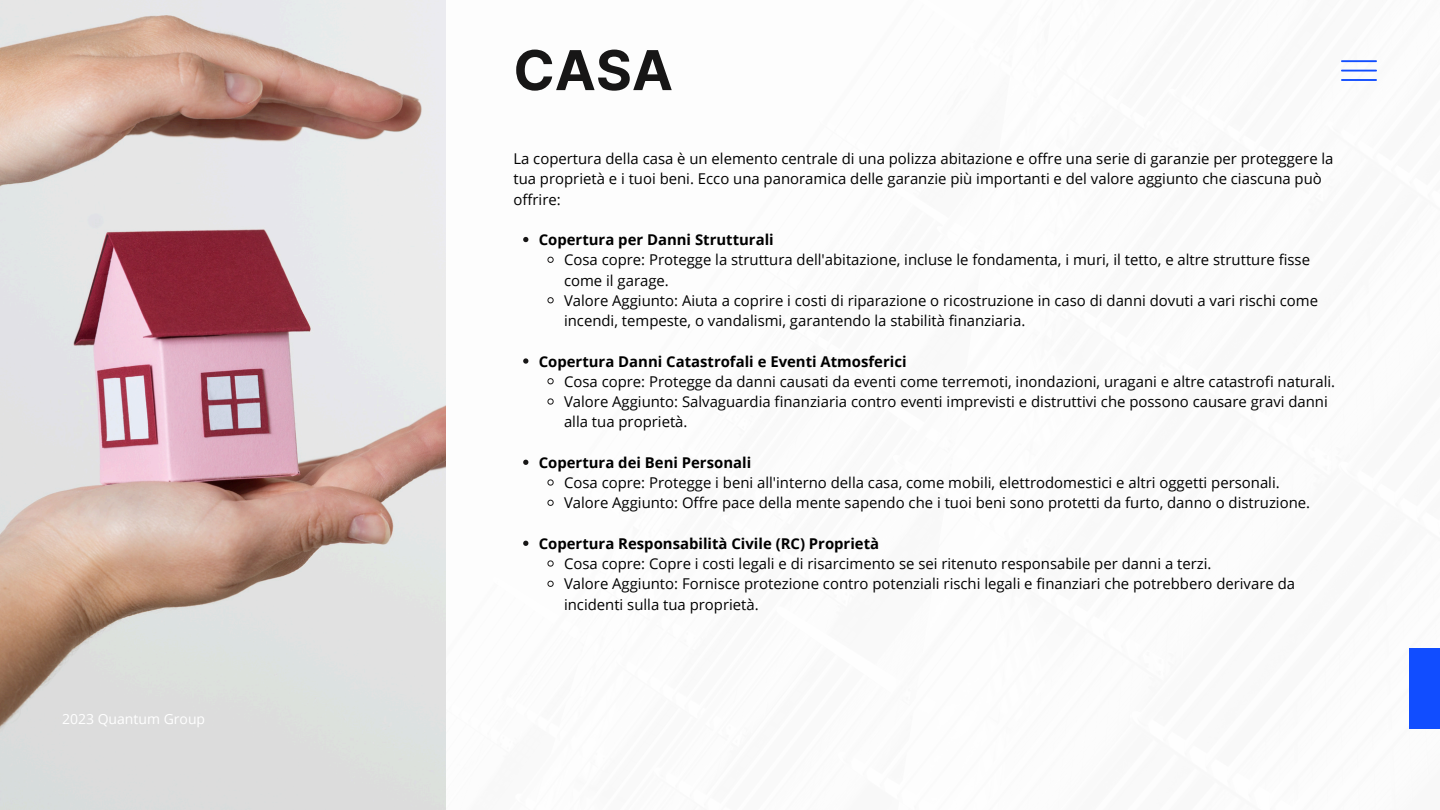
<style>
.page{position:relative;width:1440px;height:810px;background:#fff}
.page>*{position:absolute;margin:0;border:0;box-sizing:border-box;transform-origin:0 0}
.t1{font:700 55px "Inter";color:#171616}
.t2{font:14.9px/20.2px "Open Sans";color:#000}
.t3{font:700 14.9px "Open Sans";color:#000}
.t4{font:14px "Open Sans";color:#fff}
</style>
<div class="page">
<svg style="left:1341px;top:60px;width:36px;height:21px"></svg>
<div style="left:1409px;top:648px;width:31px;height:81px;background:#114dff"></div>
<img style="left:0;top:0;width:446px;height:810px">
<svg style="left:523px;top:237px;width:5px;height:5px"></svg>
<svg style="left:547px;top:256px;width:7px;height:7px"></svg>
<svg style="left:547px;top:297px;width:7px;height:7px"></svg>
<svg style="left:523px;top:358px;width:5px;height:6px"></svg>
<svg style="left:547px;top:378px;width:7px;height:7px"></svg>
<svg style="left:547px;top:398px;width:7px;height:7px"></svg>
<svg style="left:523px;top:460px;width:5px;height:5px"></svg>
<svg style="left:547px;top:479px;width:7px;height:7px"></svg>
<svg style="left:547px;top:499px;width:7px;height:7px"></svg>
<svg style="left:523px;top:541px;width:5px;height:5px"></svg>
<svg style="left:547px;top:560px;width:7px;height:7px"></svg>
<svg style="left:547px;top:580px;width:7px;height:7px"></svg>
<p class="t4" style="left:62px;top:709px;width:145px">2023 Quantum Group</p>
<p class="t1" style="left:513px;top:37px;width:161px">CASA</p>
<p class="t2" style="left:513px;top:148px;width:822px">La copertura della casa è un elemento centrale di una polizza abitazione e offre una serie di garanzie per proteggere la tua proprietà e i tuoi beni. Ecco una panoramica delle garanzie più importanti e del valore aggiunto che ciascuna può offrire:</p>
<p class="t3" style="left:539px;top:229px;width:237px">Copertura per Danni Strutturali</p>
<p class="t2" style="left:564px;top:250px;width:747px">Cosa copre: Protegge la struttura dell'abitazione, incluse le fondamenta, i muri, il tetto, e altre strutture fisse come il garage.</p>
<h1 class="t2" style="left:564px;top:290px;width:756px">Valore Aggiunto: Aiuta a coprire i costi di riparazione o ricostruzione in caso di danni dovuti a vari rischi come incendi, tempeste, o vandalismi, garantendo la stabilità finanziaria.</h1>
<p class="t3" style="left:539px;top:351px;width:369px">Copertura Danni Catastrofali e Eventi Atmosferici</p>
<p class="t2" style="left:564px;top:371px;width:773px">Cosa copre: Protegge da danni causati da eventi come terremoti, inondazioni, uragani e altre catastrofi naturali.</p>
<p class="t2" style="left:564px;top:391px;width:765px">Valore Aggiunto: Salvaguardia finanziaria contro eventi imprevisti e distruttivi che possono causare gravi danni alla tua proprietà.</p>
<p class="t3" style="left:539px;top:452px;width:214px">Copertura dei Beni Personali</p>
<p class="t2" style="left:564px;top:472px;width:717px">Cosa copre: Protegge i beni all'interno della casa, come mobili, elettrodomestici e altri oggetti personali.</p>
<p class="t2" style="left:564px;top:493px;width:748px">Valore Aggiunto: Offre pace della mente sapendo che i tuoi beni sono protetti da furto, danno o distruzione.</p>
<p class="t3" style="left:539px;top:533px;width:342px">Copertura Responsabilità Civile (RC) Proprietà</p>
<p class="t2" style="left:564px;top:553px;width:649px">Cosa copre: Copre i costi legali e di risarcimento se sei ritenuto responsabile per danni a terzi.</p>
<p class="t2" style="left:564px;top:574px;width:733px">Valore Aggiunto: Fornisce protezione contro potenziali rischi legali e finanziari che potrebbero derivare da incidenti sulla tua proprietà.</p>
</div>
